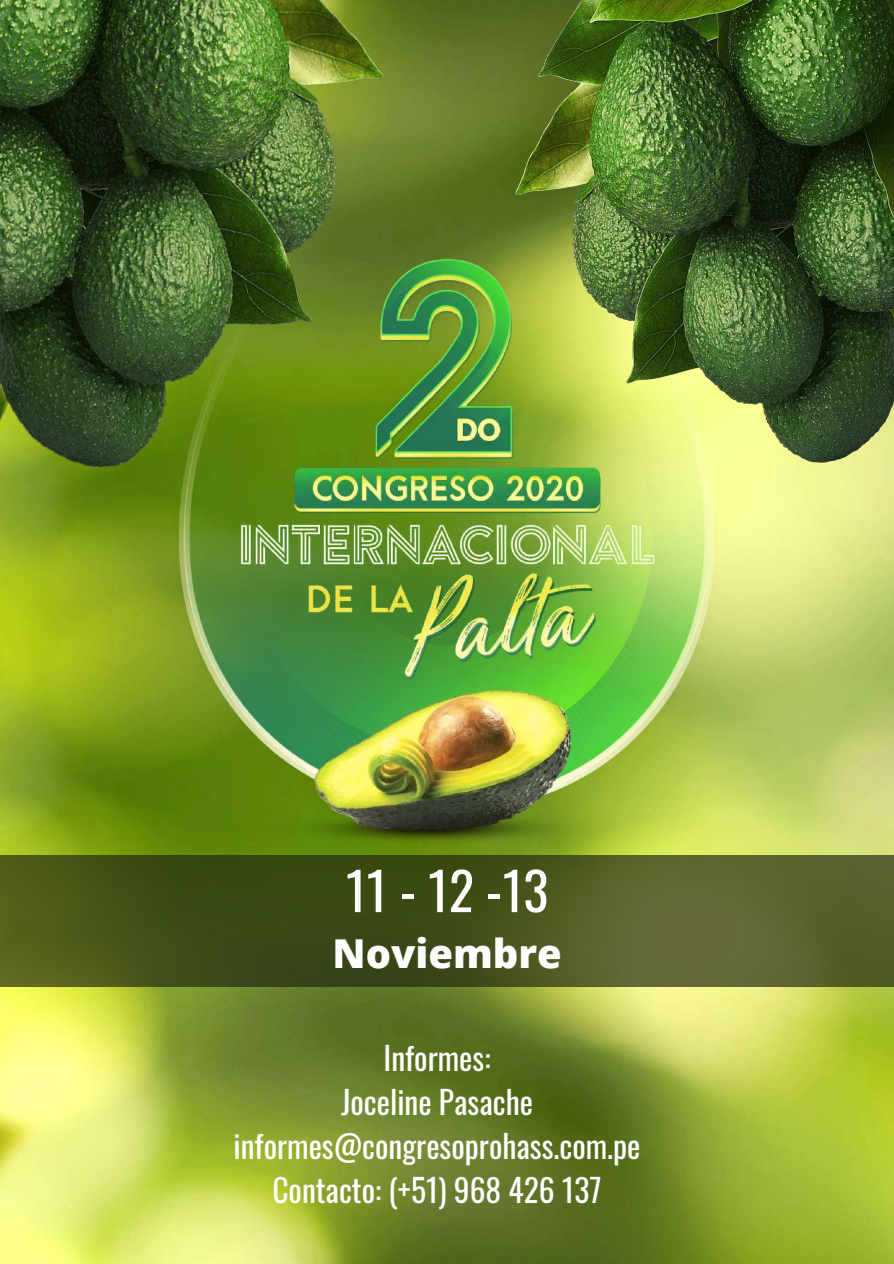
<style>
.page{position:relative;width:894px;height:1264px;background:#fff}
.page>*{position:absolute;margin:0;border:0;box-sizing:border-box;transform-origin:0 0}
.t1{font:52.35px "Oswald";color:#fff}
.t2{font:800 39.9px "Open Sans";color:#fff}
.t3{font:31.5px/44px "Oswald";color:#fff;text-align:center}
</style>
<div class="page">
<img style="left:0;top:0;width:893px;height:1263px">
<img style="left:0;top:169px;width:893px;height:686px">
<svg style="left:0;top:855px;width:893px;height:131px;background:#4b5720"></svg>
<img style="left:0;top:0;width:484px;height:526px">
<img style="left:499px;top:0;width:394px;height:479px">
<h1 class="t1" style="left:346px;top:849px;width:204px">11 - 12 -13</h1>
<p class="t2" style="left:332px;top:925px;width:231px">Noviembre</p>
<p class="t3" style="left:233px;top:1034px;width:408px">Informes:<br>Joceline Pasache informes@congresoprohass.com.pe<br>Contacto: (+51) 968 426 137</p>
</div>
